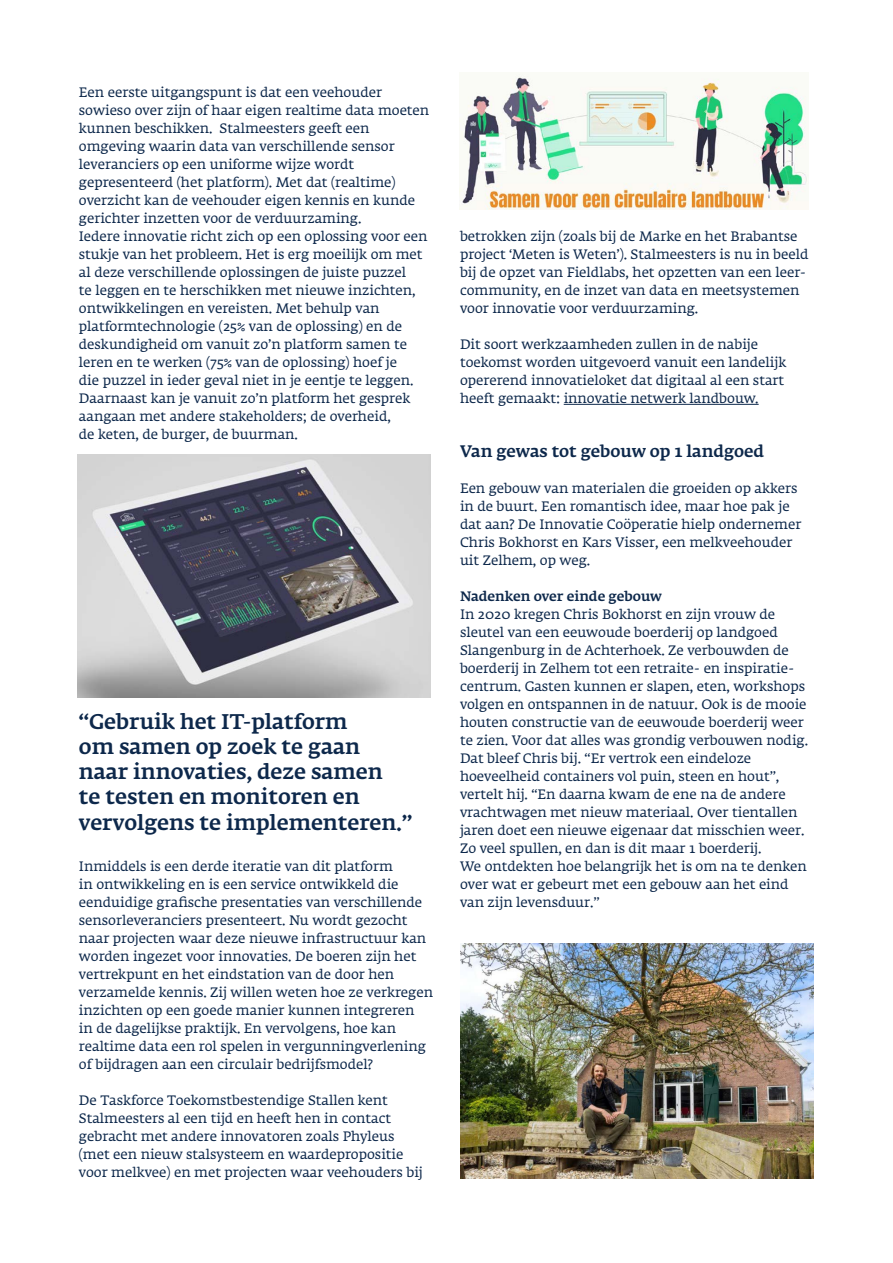
<style>
.page{position:relative;width:893px;height:1263px;background:#fff}
.page>*{position:absolute;margin:0;border:0;box-sizing:border-box;transform-origin:0 0}
._17_Quote{font:500 21px/25.2px "Fedra Serif A Std";color:#0d284b}
._07_Kop_4__Paragraaf{font:500 16.5px "Fedra Serif A Std";color:#0d284b}
._12_Broodtekst{font:13.5px/18px "Fedra Serif A Std";color:#0d284b}
._08_Kop_5__Alineakop{font:500 13.5px "Fedra Serif A Std";color:#0d284b}
</style>
<div class="page">
<hr style="left:564px;top:404px;width:195px;height:1px;background:#0d284b">
<img style="left:77px;top:454px;width:353px;height:243px">
<img style="left:460px;top:74px;width:348px;height:136px">
<img style="left:461px;top:944px;width:352px;height:235px">
<p class="_12_Broodtekst" style="left:79px;top:84px;width:352px">Een eerste uitgangspunt is dat een veehouder sowieso over zijn of haar eigen realtime data moeten kunnen beschikken. Stalmeesters geeft een omgeving waarin data van verschillende sensor leveranciers op een uniforme wijze wordt gepresenteerd (het platform). Met dat (realtime) overzicht kan de veehouder eigen kennis en kunde gerichter inzetten voor de verduurzaming.<br>Iedere innovatie richt zich op een oplossing voor een stukje van het probleem. Het is erg moeilijk om met al deze verschillende oplossingen de juiste puzzel<br>te leggen en te herschikken met nieuwe inzichten, ontwikkelingen en vereisten. Met behulp van platformtechnologie (25% van de oplossing) en de deskundigheid om vanuit zo’n platform samen te leren en te werken (75% van de oplossing) hoef je<br>die puzzel in ieder geval niet in je eentje te leggen.<br>Daarnaast kan je vanuit zo’n platform het gesprek aangaan met andere stakeholders; de overheid,<br>de keten, de burger, de buurman.</p>
<p class="_17_Quote" style="left:79px;top:710px;width:335px">“Gebruik het IT-platform<br>om samen op zoek te gaan naar innovaties, deze samen<br>te testen en monitoren en vervolgens te implementeren.”</p>
<p class="_12_Broodtekst" style="left:79px;top:858px;width:356px">Inmiddels is een derde iteratie van dit platform<br>in ontwikkeling en is een service ontwikkeld die eenduidige grafische presentaties van verschillende sensorleveranciers presenteert. Nu wordt gezocht naar projecten waar deze nieuwe infrastructuur kan worden ingezet voor innovaties. De boeren zijn het vertrekpunt en het eindstation van de door hen verzamelde kennis. Zij willen weten hoe ze verkregen inzichten op een goede manier kunnen integreren<br>in de dagelijkse praktijk. En vervolgens, hoe kan realtime data een rol spelen in vergunningverlening of bijdragen aan een circulair bedrijfsmodel?</p>
<p class="_12_Broodtekst" style="left:79px;top:1092px;width:345px">De Taskforce Toekomstbestendige Stallen kent Stalmeesters al een tijd en heeft hen in contact gebracht met andere innovatoren zoals Phyleus (met een nieuw stalsysteem en waardepropositie voor melkvee) en met projecten waar veehouders bij</p>
<p class="_12_Broodtekst" style="left:460px;top:228px;width:350px">betrokken zijn (zoals bij de Marke en het Brabantse project ‘Meten is Weten’). Stalmeesters is nu in beeld bij de opzet van Fieldlabs, het opzetten van een leer&shy;community, en de inzet van data en meetsystemen voor innovatie voor verduurzaming.</p>
<p class="_12_Broodtekst" style="left:460px;top:336px;width:328px">Dit soort werkzaamheden zullen in de nabije toekomst worden uitgevoerd vanuit een landelijk opererend innovatieloket dat digitaal al een start heeft gemaakt: innovatie netwerk landbouw.</p>
<p class="_07_Kop_4__Paragraaf" style="left:460px;top:440px;width:306px">Van gewas tot gebouw op 1 landgoed</p>
<p class="_12_Broodtekst" style="left:460px;top:480px;width:343px">Een gebouw van materialen die groeiden op akkers in de buurt. Een romantisch idee, maar hoe pak je dat aan? De Innovatie Coöperatie hielp ondernemer Chris Bokhorst en Kars Visser, een melkveehouder uit Zelhem, op weg.</p>
<p class="_08_Kop_5__Alineakop" style="left:460px;top:587px;width:203px">Nadenken over einde gebouw</p>
<p class="_12_Broodtekst" style="left:460px;top:606px;width:350px">In 2020 kregen Chris Bokhorst en zijn vrouw de sleutel van een eeuwoude boerderij op landgoed Slangenburg in de Achterhoek. Ze verbouwden de boerderij in Zelhem tot een retraite- en inspiratie&shy;centrum. Gasten kunnen er slapen, eten, workshops volgen en ontspannen in de natuur. Ook is de mooie houten constructie van de eeuwoude boerderij weer te zien. Voor dat alles was grondig verbouwen nodig.<br>Dat bleef Chris bij. “Er vertrok een eindeloze hoeveelheid containers vol puin, steen en hout”, vertelt hij. “En daarna kwam de ene na de andere vrachtwagen met nieuw materiaal. Over tientallen jaren doet een nieuwe eigenaar dat misschien weer.<br>Zo veel spullen, en dan is dit maar 1 boerderij.<br>We ontdekten hoe belangrijk het is om na te denken over wat er gebeurt met een gebouw aan het eind van zijn levensduur.”</p>
</div>
